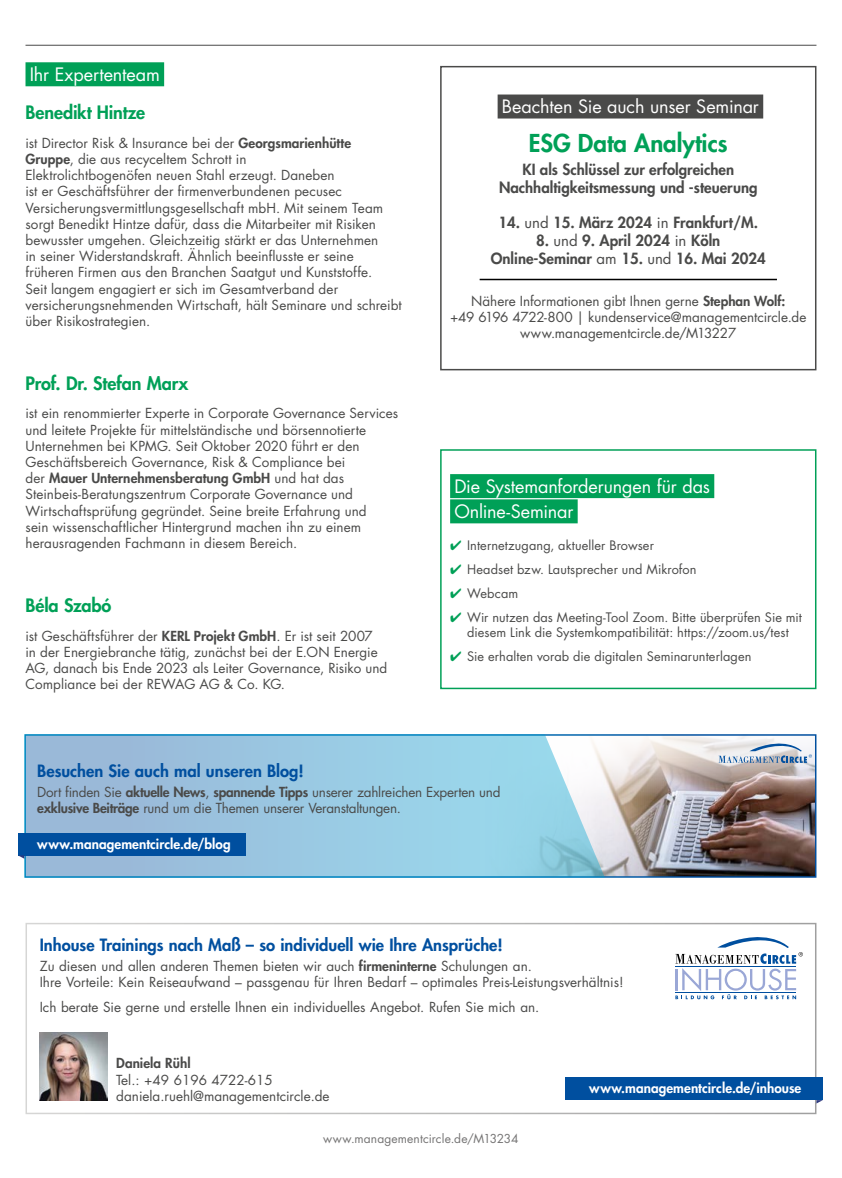
<style>
.page{position:relative;width:842px;height:1178px;background:#fff}
.page>*{position:absolute;margin:0;border:0;box-sizing:border-box;transform-origin:0 0}
.t1{font:800 24px "Futura Std";color:#00a057}
.t2{font:18px/25.2px "Futura Std";letter-spacing:-.005em;color:#fff}
.t3{font:800 18px "Futura Std";letter-spacing:-.005em;color:#00a057}
.t4{font:800 16.5px "Futura Std";color:#004f9f}
.t5{font:800 15px/18px "Futura Std";color:#4a4a49;text-align:center}
.t6{font:13.5px/16.2px "Futura Std";color:#4a4a49}
.t7{font:13.5px/16.2px "Futura Std";letter-spacing:-.02em;color:#4a4a49}
.t8{font:800 13.5px "Futura Std";letter-spacing:.005em;color:#fff}
.t9{font:800 13.5px "Futura Std";color:#4a4a49}
.t10{font:12.75px/15.3px "Futura Std";letter-spacing:.01em;color:#4a4a49;text-align:center}
.t11{font:12px "Futura Std";letter-spacing:.01em;color:#757474}
.s1{font-weight:800}
.s2{font-weight:400}
.s3{color:#00a057}
</style>
<div class="page">
<hr style="left:26px;top:45px;width:790px;height:1px;background:#4a4a49">
<div style="left:26px;top:62px;width:138px;height:24px;background:#00a057"></div>
<div style="left:498px;top:95px;width:265px;height:24px;background:#4a4a49"></div>
<hr style="left:480px;top:279px;width:297px;height:1px;background:#000">
<div style="left:440px;top:66px;width:376px;height:304px;border:2px solid #4a4a49"></div>
<div style="left:26px;top:923px;width:790px;height:191px;border:2px solid #fff"></div>
<svg style="left:816px;top:1100px;width:7px;height:3px"></svg>
<div style="left:566px;top:1077px;width:257px;height:23px;background:#004f9f"></div>
<svg style="left:675px;top:937px;width:128px;height:62px"></svg>
<img style="left:40px;top:1033px;width:68px;height:68px">
<img style="left:605px;top:737px;width:208px;height:138px">
<svg style="left:25px;top:734px;width:580px;height:144px"></svg>
<div style="left:18px;top:832px;width:228px;height:23px;background:#004f9f"></div>
<svg style="left:18px;top:855px;width:6px;height:4px"></svg>
<svg style="left:719px;top:739px;width:93px;height:24px"></svg>
<div style="left:450px;top:474px;width:264px;height:24px;background:#00a057"></div>
<div style="left:450px;top:499px;width:128px;height:24px;background:#00a057"></div>
<div style="left:440px;top:449px;width:376px;height:240px;border:2px solid #00a057"></div>
<h2 class="t2" style="left:30px;top:62px;width:132px">Ihr Expertenteam</h2>
<h2 class="t3" style="left:26px;top:101px;width:121px">Benedikt Hintze</h2>
<p class="t6" style="left:26px;top:135px;width:378px">ist Director Risk &amp; Insurance bei der <span class="s1">Georgsmarienhütte Gruppe</span>, die aus recyceltem Schrott in<br>Elektrolichtbogenöfen neuen Stahl erzeugt. Daneben<br>ist er Geschäftsführer der firmenverbundenen pecusec Versicherungsvermittlungsgesellschaft mbH. Mit seinem Team sorgt Benedikt Hintze dafür, dass die Mitarbeiter mit Risiken bewusster umgehen. Gleichzeitig stärkt er das Unternehmen<br>in seiner Widerstandskraft. Ähnlich beeinflusste er seine früheren Firmen aus den Branchen Saatgut und Kunststoffe.<br>Seit langem engagiert er sich im Gesamtverband der versicherungsnehmenden Wirtschaft, hält Seminare und schreibt über Risikostrategien.</p>
<h2 class="t3" style="left:26px;top:371px;width:164px">Prof. Dr. Stefan Marx</h2>
<p class="t6" style="left:26px;top:405px;width:374px">ist ein renommierter Experte in Corporate Governance Services und leitete Projekte für mittelständische und börsennotierte Unternehmen bei KPMG. Seit Oktober 2020 führt er den Geschäftsbereich Governance, Risk &amp; Compliance bei<br>der <span class="s1">Mauer Unternehmensberatung GmbH</span> und hat das Steinbeis-Beratungszentrum Corporate Governance und Wirtschaftsprüfung gegründet. Seine breite Erfahrung und<br>sein wissenschaftlicher Hintergrund machen ihn zu einem herausragenden Fachmann in diesem Bereich.</p>
<h2 class="t3" style="left:26px;top:593px;width:87px">Béla Szabó</h2>
<p class="t6" style="left:26px;top:628px;width:363px">ist Geschäftsführer der <span class="s1">KERL Projekt GmbH</span>. Er ist seit 2007<br>in der Energiebranche tätig, zunächst bei der E.ON Energie AG, danach bis Ende 2023 als Leiter Governance, Risiko und Compliance bei der REWAG AG &amp; Co. KG.</p>
<h2 class="t2" style="left:502px;top:94px;width:259px">Beachten Sie auch unser Seminar</h2>
<h1 class="t1" style="left:529px;top:128px;width:200px">ESG Data Analytics</h1>
<p class="t5" style="left:499px;top:160px;width:260px">KI als Schlüssel zur erfolgreichen<br>Nachhaltigkeitsmessung und -steuerung</p>
<p class="t5" style="left:499px;top:213px;width:261px">14. <span class="s2">und</span> 15. März 2024 <span class="s2">in</span> Frankfurt/M.</p>
<p class="t5" style="left:491px;top:231px;width:276px">8. <span class="s2">und</span> 9. April 2024 <span class="s2">in</span> Köln<br>Online-Seminar <span class="s2">am</span> 15. <span class="s2">und</span> 16. Mai 2024</p>
<p class="t6" style="left:450px;top:293px;width:358px;text-align:center">Nähere Informationen gibt Ihnen gerne <span class="s1">Stephan Wolf:<br></span>+49 6196 4722-800 | kundenservice@managementcircle.de www.managementcircle.de/M13227</p>
<h2 class="t2" style="left:454px;top:473px;width:257px">Die Systemanforderungen für das<br>Online-Seminar</h2>
<p class="t10" style="left:450px;top:538px;width:205px"><span class="s3">✔</span> Internetzugang, aktueller Browser</p>
<p class="t10" style="left:450px;top:562px;width:248px"><span class="s3">✔</span> Headset bzw. Lautsprecher und Mikrofon</p>
<p class="t10" style="left:450px;top:585px;width:70px"><span class="s3">✔</span> Webcam</p>
<p class="t10" style="left:450px;top:609px;width:353px"><span class="s3">✔</span> Wir nutzen das Meeting-Tool Zoom. Bitte überprüfen Sie mit diesem Link die Systemkompatibilität: https://zoom.us/test</p>
<p class="t10" style="left:450px;top:648px;width:303px"><span class="s3">✔</span> Sie erhalten vorab die digitalen Seminarunterlagen</p>
<p class="t4" style="left:37px;top:760px;width:268px">Besuchen Sie auch mal unseren Blog!</p>
<p class="t7" style="left:37px;top:784px;width:465px">Dort finden Sie <span class="s1">aktuelle News</span>, <span class="s1">spannende Tipps</span> unserer zahlreichen Experten und <span class="s1">exklusive Beiträge</span> rund um die Themen unserer Veranstaltungen.</p>
<p class="t8" style="left:37px;top:835px;width:195px">www.managementcircle.de/blog</p>
<p class="t4" style="left:40px;top:934px;width:465px">Inhouse Trainings nach Maß – so individuell wie Ihre Ansprüche!</p>
<p class="t6" style="left:40px;top:958px;width:585px">Zu diesen und allen anderen Themen bieten wir auch <span class="s1">firmeninterne</span> Schulungen an.<br>Ihre Vorteile: Kein Reiseaufwand – passgenau für Ihren Bedarf – optimales Preis-Leistungsverhältnis!</p>
<p class="t6" style="left:40px;top:999px;width:501px">Ich berate Sie gerne und erstelle Ihnen ein individuelles Angebot. Rufen Sie mich an.</p>
<p class="t9" style="left:116px;top:1055px;width:76px">Daniela Rühl</p>
<p class="t6" style="left:116px;top:1071px;width:215px">Tel.: +49 6196 4722-615 daniela.ruehl@managementcircle.de</p>
<p class="t11" style="left:323px;top:1131px;width:197px">www.managementcircle.de/M13234</p>
<p class="t8" style="left:589px;top:1079px;width:214px">www.managementcircle.de/inhouse</p>
</div>
